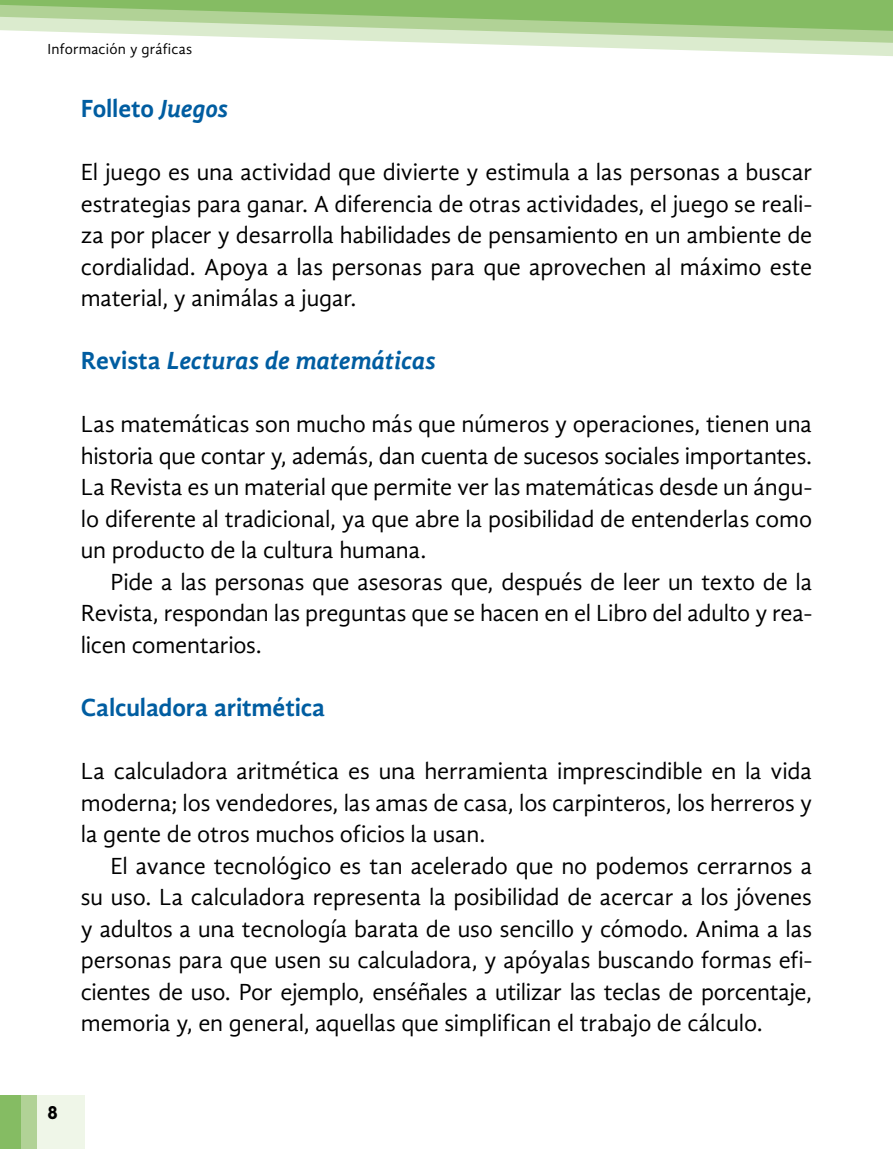
<style>
.page{position:relative;width:893px;height:1149px;background:#fff}
.page>*{position:absolute;margin:0;border:0;box-sizing:border-box;transform-origin:0 0}
.t1{font:700 25.5px "Gandhi Sans";letter-spacing:-.01em;color:#005da1}
.t2{font:italic 700 25.5px "Gandhi Sans";letter-spacing:-.01em;color:#005da1}
.t3{font:24px/31.5px "Gandhi Sans";letter-spacing:-.005em;color:#000;text-align:justify}
.t4{font:700 18px "Zapoteco INEA2011 VAG Rounded";color:#000}
.t5{font:15px "Gandhi Sans";letter-spacing:.015em;color:#000}
.s1{font-style:italic}
.s2{font-style:normal}
</style>
<div class="page">
<div style="left:36px;top:1094px;width:49px;height:54px;background:#eff6e8"></div>
<div style="left:0;top:1094px;width:37px;height:54px;background:#b1d296"></div>
<div style="left:0;top:1094px;width:21px;height:54px;background:#85bc63"></div>
<svg style="left:448px;top:43px;width:445px;height:13px"></svg>
<svg style="left:0;top:0;width:893px;height:43px"></svg>
<p class="t5" style="left:48px;top:40px;width:146px">Información y gráficas</p>
<p class="t1" style="left:81px;top:94px;width:149px">Folleto <span class="s1">Juegos</span></p>
<p class="t3" style="left:81px;top:156px;width:733px">El juego es una actividad que divierte y estimula a las personas a buscar estrategias para ganar. A diferencia de otras actividades, el juego se reali&shy;za por placer y desarrolla habilidades de pensamiento en un ambiente de cordialidad. Apoya a las personas para que aprovechen al máximo este material, y animálas a jugar.</p>
<p class="t2" style="left:81px;top:346px;width:357px"><span class="s2">Revista</span> Lecturas de matemáticas</p>
<p class="t3" style="left:81px;top:408px;width:733px">Las matemáticas son mucho más que números y operaciones, tienen una historia que contar y, además, dan cuenta de sucesos sociales importantes.<br>La Revista es un material que permite ver las matemáticas desde un ángu&shy;lo diferente al tradicional, ya que abre la posibilidad de entenderlas como un producto de la cultura humana.</p>
<p class="t3" style="left:81px;top:566px;width:733px;text-indent:30px">Pide a las personas que asesoras que, después de leer un texto de la Revista, respondan las preguntas que se hacen en el Libro del adulto y rea&shy;licen comentarios.</p>
<p class="t1" style="left:81px;top:692px;width:246px">Calculadora aritmética</p>
<p class="t3" style="left:81px;top:755px;width:733px">La calculadora aritmética es una herramienta imprescindible en la vida moderna; los vendedores, las amas de casa, los carpinteros, los herreros y la gente de otros muchos oficios la usan.</p>
<p class="t3" style="left:81px;top:849px;width:733px;text-indent:30px">El avance tecnológico es tan acelerado que no podemos cerrarnos a su uso. La calculadora representa la posibilidad de acercar a los jóvenes y adultos a una tecnología barata de uso sencillo y cómodo. Anima a las personas para que usen su calculadora, y apóyalas buscando formas efi&shy;cientes de uso. Por ejemplo, enséñales a utilizar las teclas de porcentaje, memoria y, en general, aquellas que simplifican el trabajo de cálculo.</p>
<p class="t4" style="left:48px;top:1101px;width:12px">8</p>
</div>
